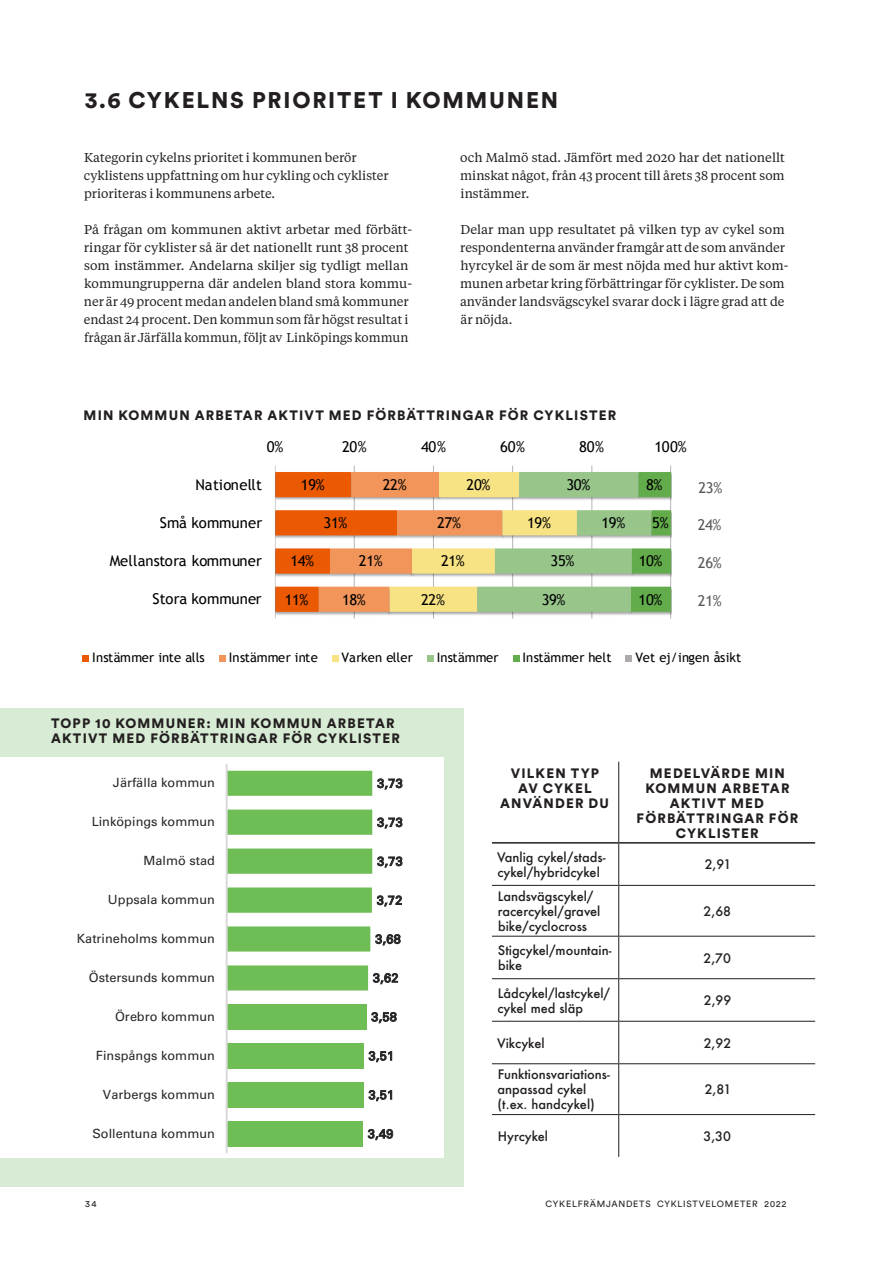
<style>
.page{position:relative;width:893px;height:1263px;background:#fff}
.page>*{position:absolute;margin:0;border:0;box-sizing:border-box;transform-origin:0 0}
.Mellanrubrik{font:900 22.5px "Circular Std";letter-spacing:.08em;color:#231f20}
.t1{font:14.85px "Trebuchet MS";letter-spacing:-.02em;color:#000}
.t2{font:14.85px "Trebuchet MS";letter-spacing:.015em;color:#000}
.t3{font:14.85px "Trebuchet MS";letter-spacing:-.025em;color:#595959}
.Faktarubrik{font:900 13.5px/15px "Circular Std";letter-spacing:.085em;color:#231f20;text-align:center}
.t4{font:13.05px "Trebuchet MS";color:#000}
.Brödtext{font:12.75px/18px "Tiempos Text";color:#231f20}
.Bildtext{font:500 12.75px/15px "Futura";color:#231f20}
.t5{font:12.75px "Univers LT Std";letter-spacing:.005em;color:#262626}
.t6{font:12.45px "Univers LT Std";letter-spacing:.025em;color:#262626}
.t7{font:9px "Circular Std";letter-spacing:.085em;color:#231f20}
</style>
<div class="page">
<hr style="left:354px;top:466px;width:1px;height:153px;background:#000;opacity:.3">
<hr style="left:433px;top:466px;width:1px;height:153px;background:#000;opacity:.3">
<hr style="left:512px;top:466px;width:1px;height:153px;background:#000;opacity:.3">
<hr style="left:591px;top:466px;width:1px;height:153px;background:#000;opacity:.3">
<hr style="left:670px;top:466px;width:1px;height:153px;background:#000;opacity:.3">
<img style="left:473px;top:470px;width:154px;height:146px">
<svg style="left:276px;top:472px;width:395px;height:140px"></svg>
<hr style="left:275px;top:466px;width:1px;height:153px;background:#000;opacity:.2">
<div style="left:82px;top:655px;width:7px;height:6px;background:#eb5903"></div>
<div style="left:219px;top:655px;width:7px;height:6px;background:#f2955a"></div>
<div style="left:332px;top:655px;width:7px;height:6px;background:#f7e284"></div>
<div style="left:427px;top:655px;width:7px;height:6px;background:#97c58a"></div>
<svg style="left:513px;top:655px;width:6px;height:6px"></svg>
<div style="left:625px;top:655px;width:7px;height:6px;background:#afabab"></div>
<div style="left:0;top:708px;width:463px;height:478px;background:#d8ebd4"></div>
<hr style="left:492px;top:842px;width:126px;height:2px;background:#231f20">
<hr style="left:619px;top:842px;width:196px;height:2px;background:#231f20">
<hr style="left:492px;top:885px;width:126px;height:1px;background:#231f20">
<hr style="left:619px;top:885px;width:196px;height:1px;background:#231f20">
<hr style="left:492px;top:936px;width:126px;height:1px;background:#231f20">
<hr style="left:619px;top:936px;width:196px;height:1px;background:#231f20">
<hr style="left:492px;top:978px;width:126px;height:1px;background:#231f20">
<hr style="left:619px;top:978px;width:196px;height:1px;background:#231f20">
<hr style="left:492px;top:1021px;width:126px;height:1px;background:#231f20">
<hr style="left:619px;top:1021px;width:196px;height:1px;background:#231f20">
<hr style="left:492px;top:1063px;width:126px;height:1px;background:#231f20">
<hr style="left:619px;top:1063px;width:196px;height:1px;background:#231f20">
<hr style="left:492px;top:1114px;width:126px;height:1px;background:#231f20">
<hr style="left:619px;top:1114px;width:196px;height:1px;background:#231f20">
<hr style="left:618px;top:762px;width:1px;height:81px;background:#231f20">
<hr style="left:618px;top:843px;width:1px;height:42px;background:#231f20">
<hr style="left:618px;top:885px;width:1px;height:51px;background:#231f20">
<hr style="left:618px;top:936px;width:1px;height:43px;background:#231f20">
<hr style="left:618px;top:979px;width:1px;height:42px;background:#231f20">
<hr style="left:618px;top:1021px;width:1px;height:43px;background:#231f20">
<hr style="left:618px;top:1064px;width:1px;height:50px;background:#231f20">
<hr style="left:618px;top:1114px;width:1px;height:43px;background:#231f20">
<div style="left:0;top:757px;width:444px;height:400px;background:#fff"></div>
<div style="left:227px;top:1004px;width:139px;height:25px;background:#6fbd55"></div>
<div style="left:227px;top:1043px;width:137px;height:25px;background:#6fbd55"></div>
<div style="left:227px;top:1082px;width:137px;height:25px;background:#6fbd55"></div>
<div style="left:227px;top:1121px;width:136px;height:25px;background:#6fbd55"></div>
<svg style="left:228px;top:771px;width:144px;height:219px"></svg>
<hr style="left:226px;top:764px;width:2px;height:389px;background:#d9d9d9">
<p class="Mellanrubrik" style="left:85px;top:85px;width:474px">3.6 CYKELNS PRIORITET I KOMMUNEN</p>
<p class="Brödtext" style="left:84px;top:148px;width:274px">Kategorin cykelns prioritet i kommunen berör</p>
<p class="Brödtext" style="left:84px;top:166px;width:306px">cyklistens uppfattning om hur cykling och cyklister</p>
<p class="Brödtext" style="left:84px;top:184px;width:193px">prioriteras i kommunens arbete.</p>
<p class="Brödtext" style="left:84px;top:220px;width:330px">På frågan om kommunen aktivt arbetar med förbätt&shy;ringar för cyklister så är det nationellt runt 38 procent som instämmer. Andelarna skiljer sig tydligt mellan kommungrupperna där andelen bland stora kommu&shy;ner är 49 procent medan andelen bland små kommuner endast 24 procent. Den kommun som får högst resultat i frågan är Järfälla kommun, följt av Linköpings kommun</p>
<p class="Brödtext" style="left:460px;top:148px;width:326px;text-align:justify">och Malmö stad. Jämfört med 2020 har det nationellt minskat något, från 43 procent till årets 38 procent som instämmer.</p>
<p class="Brödtext" style="left:460px;top:220px;width:330px">Delar man upp resultatet på vilken typ av cykel som respondenterna använder framgår att de som använder hyrcykel är de som är mest nöjda med hur aktivt kom&shy;munen arbetar kring förbättringar för cyklister. De som använder landsvägscykel svarar dock i lägre grad att de är nöjda.</p>
<p class="Faktarubrik" style="left:84px;top:407px;width:534px">MIN KOMMUN ARBETAR AKTIVT MED FÖRBÄTTRINGAR FÖR CYKLISTER</p>
<p class="t1" style="left:267px;top:437px;width:18px">0%</p>
<p class="t1" style="left:342px;top:437px;width:26px">20%</p>
<p class="t1" style="left:421px;top:437px;width:26px">40%</p>
<p class="t1" style="left:500px;top:437px;width:26px">60%</p>
<p class="t1" style="left:579px;top:437px;width:26px">80%</p>
<p class="t1" style="left:654px;top:437px;width:34px">100%</p>
<p class="t2" style="left:196px;top:476px;width:68px">Nationellt</p>
<p class="t2" style="left:160px;top:514px;width:104px">Små kommuner</p>
<p class="t1" style="left:110px;top:552px;width:154px">Mellanstora kommuner</p>
<p class="t1" style="left:152px;top:590px;width:111px">Stora kommuner</p>
<p class="t1" style="left:301px;top:476px;width:25px">19%</p>
<p class="t1" style="left:383px;top:476px;width:25px">22%</p>
<p class="t1" style="left:467px;top:476px;width:25px">20%</p>
<p class="t1" style="left:324px;top:514px;width:25px">31%</p>
<p class="t1" style="left:437px;top:514px;width:25px">27%</p>
<p class="t1" style="left:290px;top:552px;width:25px">14%</p>
<p class="t1" style="left:285px;top:591px;width:25px">11%</p>
<p class="t1" style="left:359px;top:552px;width:25px">21%</p>
<p class="t1" style="left:342px;top:591px;width:25px">18%</p>
<p class="t1" style="left:441px;top:552px;width:25px">21%</p>
<p class="t1" style="left:421px;top:591px;width:25px">22%</p>
<p class="t1" style="left:527px;top:514px;width:25px">19%</p>
<p class="t1" style="left:566px;top:476px;width:25px">30%</p>
<p class="t1" style="left:551px;top:552px;width:25px">35%</p>
<p class="t1" style="left:542px;top:591px;width:25px">39%</p>
<p class="t1" style="left:601px;top:514px;width:25px">19%</p>
<p class="t1" style="left:646px;top:476px;width:18px">8%</p>
<p class="t1" style="left:652px;top:514px;width:18px">5%</p>
<p class="t1" style="left:639px;top:552px;width:25px">10%</p>
<p class="t1" style="left:638px;top:591px;width:25px">10%</p>
<p class="t3" style="left:698px;top:478px;width:25px">23%</p>
<p class="t3" style="left:698px;top:516px;width:25px">24%</p>
<p class="t3" style="left:698px;top:554px;width:25px">26%</p>
<p class="t3" style="left:698px;top:592px;width:25px">21%</p>
<p class="t4" style="left:92px;top:650px;width:114px">Instämmer inte alls</p>
<p class="t4" style="left:229px;top:650px;width:91px">Instämmer inte</p>
<p class="t4" style="left:342px;top:650px;width:73px">Varken eller</p>
<p class="t4" style="left:437px;top:650px;width:63px">Instämmer</p>
<p class="t4" style="left:522px;top:650px;width:91px">Instämmer helt</p>
<p class="t4" style="left:635px;top:650px;width:107px">Vet ej/ingen åsikt</p>
<p class="Faktarubrik" style="left:51px;top:715px;width:350px;text-align:left">TOPP 10 KOMMUNER: MIN KOMMUN ARBETAR<br>AKTIVT MED FÖRBÄTTRINGAR FÖR CYKLISTER</p>
<p class="t5" style="left:113px;top:775px;width:104px">Järfälla kommun</p>
<p class="t5" style="left:92px;top:814px;width:125px">Linköpings kommun</p>
<p class="t5" style="left:143px;top:853px;width:73px">Malmö stad</p>
<p class="t5" style="left:108px;top:892px;width:108px">Uppsala kommun</p>
<p class="t5" style="left:77px;top:931px;width:140px">Katrineholms kommun</p>
<p class="t5" style="left:89px;top:970px;width:128px">Östersunds kommun</p>
<p class="t5" style="left:115px;top:1009px;width:101px">Örebro kommun</p>
<p class="t5" style="left:96px;top:1048px;width:121px">Finspångs kommun</p>
<p class="t5" style="left:103px;top:1087px;width:113px">Varbergs kommun</p>
<p class="t5" style="left:92px;top:1126px;width:124px">Sollentuna kommun</p>
<p class="t6" style="left:377px;top:776px;width:27px">3,73</p>
<p class="t6" style="left:377px;top:815px;width:27px">3,73</p>
<p class="t6" style="left:377px;top:854px;width:27px">3,73</p>
<p class="t6" style="left:377px;top:893px;width:27px">3,72</p>
<p class="t6" style="left:375px;top:932px;width:27px">3,68</p>
<p class="t6" style="left:373px;top:970px;width:27px">3,62</p>
<p class="t6" style="left:371px;top:1009px;width:27px">3,58</p>
<p class="t6" style="left:368px;top:1048px;width:27px">3,51</p>
<p class="t6" style="left:368px;top:1087px;width:27px">3,51</p>
<p class="t6" style="left:368px;top:1126px;width:27px">3,49</p>
<p class="Faktarubrik" style="left:500px;top:765px;width:110px">VILKEN TYP<br>AV CYKEL<br>ANVÄNDER DU</p>
<p class="Faktarubrik" style="left:637px;top:765px;width:163px">MEDELVÄRDE MIN<br>KOMMUN ARBETAR<br>AKTIVT MED<br>FÖRBÄTTRINGAR FÖR<br>CYKLISTER</p>
<p class="Bildtext" style="left:497px;top:849px;width:110px">Vanlig cykel/stads&shy;cykel/hybridcykel</p>
<p class="Bildtext" style="left:705px;top:857px;width:28px">2,91</p>
<p class="Bildtext" style="left:498px;top:889px;width:104px">Landsvägscykel/ racercykel/gravel bike/cyclocross</p>
<p class="Bildtext" style="left:704px;top:904px;width:29px">2,68</p>
<p class="Bildtext" style="left:498px;top:943px;width:115px">Stigcykel/mountain&shy;bike</p>
<p class="Bildtext" style="left:703px;top:950px;width:29px">2,70</p>
<p class="Bildtext" style="left:497px;top:985px;width:114px">Lådcykel/lastcykel/ cykel med släp</p>
<p class="Bildtext" style="left:704px;top:993px;width:29px">2,99</p>
<p class="Bildtext" style="left:497px;top:1035px;width:49px">Vikcykel</p>
<p class="Bildtext" style="left:704px;top:1035px;width:29px">2,92</p>
<p class="Bildtext" style="left:497px;top:1067px;width:114px">Funktionsvariations&shy;anpassad cykel (t.ex. handcykel)</p>
<p class="Bildtext" style="left:705px;top:1082px;width:28px">2,81</p>
<p class="Bildtext" style="left:498px;top:1129px;width:52px">Hyrcykel</p>
<p class="Bildtext" style="left:703px;top:1129px;width:29px">3,30</p>
<p class="t7" style="left:85px;top:1198px;width:13px">34</p>
<p class="t7" style="left:546px;top:1198px;width:242px">CYKELFRÄMJANDETS CYKLISTVELOMETER 2022</p>
</div>
